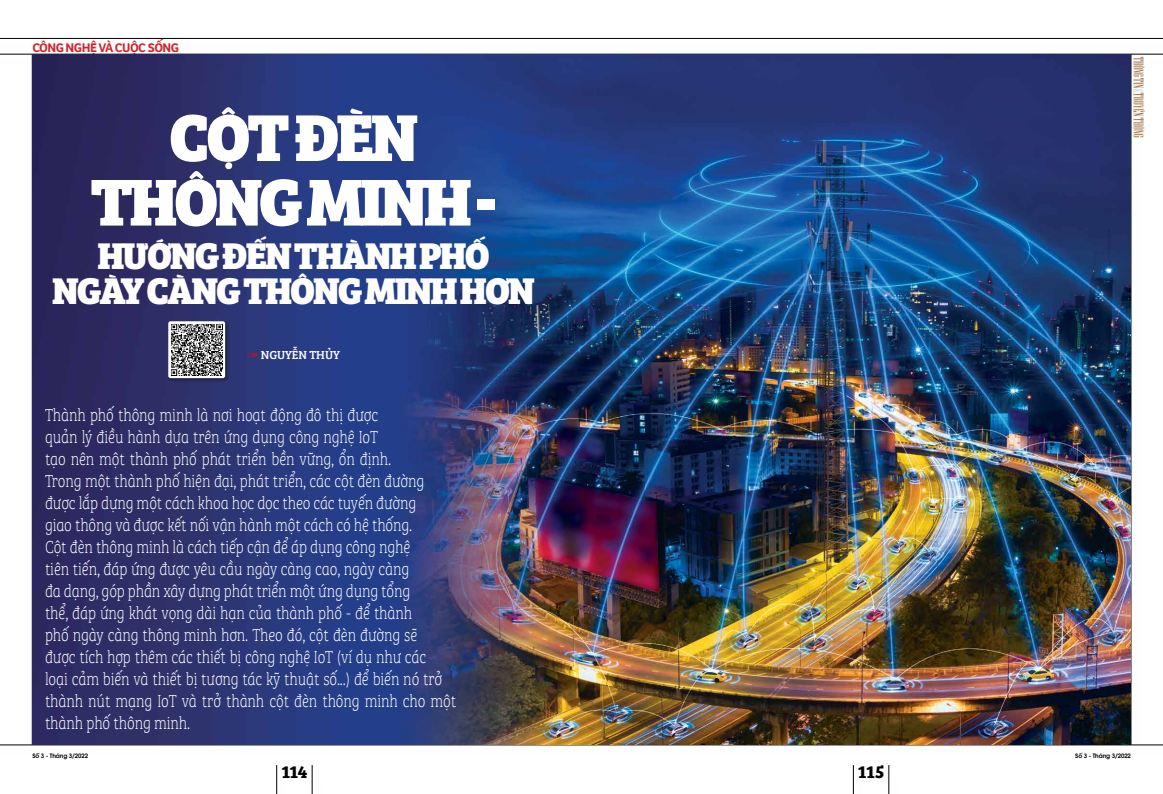
<style>
.page{position:relative;width:1163px;height:794px;background:#fff}
.page>*{position:absolute;margin:0;border:0;box-sizing:border-box;transform-origin:0 0}
.t1{font:68.5px/64.5px "SVN Bree Serif Extra Bold DCVN";letter-spacing:-.055em;color:#fff;text-align:center;scale:.96 1}
.t2{font:38.5px/35.5px "SVN Bree Serif Extra Bold DCVN";letter-spacing:-.055em;color:#fff;text-align:center;scale:.96 1}
.t3{font:100 18px/22px "SVN Bree Serif";letter-spacing:-.01em;color:#fff;scale:.81 1}
.t4{font:700 18px "SVN Bree Serif";letter-spacing:-.03em;color:#000}
.t5{font:600 13px "SVN Bree";letter-spacing:-.04em;color:#d2232a}
.t6{font:12px "SVN Bree Serif";letter-spacing:-.005em;color:#fff}
.t7{font:6px "SVN Avant Garde Gothic Demi";letter-spacing:-.01em;color:#000}
</style>
<div class="page">
<div style="left:274px;top:765px;width:19px;height:29px;background:#000;opacity:.22"></div>
<svg style="left:276px;top:765px;width:1px;height:29px"></svg>
<div style="left:850px;top:765px;width:19px;height:29px;background:#000;opacity:.22"></div>
<svg style="left:853px;top:765px;width:1px;height:29px"></svg>
<div style="left:310px;top:765px;width:18px;height:29px;background:#000;opacity:.22"></div>
<svg style="left:312px;top:765px;width:1px;height:29px"></svg>
<div style="left:886px;top:765px;width:19px;height:29px;background:#000;opacity:.22"></div>
<svg style="left:888px;top:765px;width:1px;height:29px"></svg>
<div style="left:30px;top:55px;width:19px;height:703px;background:#c4c4c4"></div>
<div style="left:1128px;top:55px;width:19px;height:703px;background:#000;opacity:.22"></div>
<hr style="left:1130px;top:54px;width:1px;height:691px;background:#000">
<div style="left:0;top:742px;width:1162px;height:19px;background:#000;opacity:.22"></div>
<hr style="left:0;top:744px;width:1162px;height:1px;background:#000">
<div style="left:0;top:52px;width:1162px;height:19px;background:#000;opacity:.22"></div>
<div style="left:0;top:36px;width:1162px;height:19px;background:#000;opacity:.22"></div>
<hr style="left:0;top:38px;width:1162px;height:1px;background:#000">
<img style="left:32px;top:54px;width:1098px;height:691px">
<div style="left:167px;top:320px;width:62px;height:62px;background:#000;opacity:.33"></div>
<svg style="left:168px;top:321px;width:57px;height:57px"></svg>
<img style="left:171px;top:324px;width:51px;height:51px">
<svg style="left:247px;top:352px;width:11px;height:5px"></svg>
<p class="t5" style="left:32px;top:37px;width:148px">CÔNG NGHỆ VÀ CUỘC SỐNG</p>
<h1 class="t1" style="left:90px;top:100px;width:425px">CỘT ĐÈN<br>THÔNG MINH -</h1>
<h2 class="t2" style="left:52px;top:235px;width:504px">HƯỚNG ĐẾN THÀNH PHỐ<br>NGÀY CÀNG THÔNG MINH HƠN</h2>
<p class="t6" style="left:261px;top:346px;width:80px">NGUYỄN THỦY</p>
<p class="t3" style="left:45px;top:403px;width:509px">Thành phố thông minh là nơi hoạt động đô thị được<br>quản lý điều hành dựa trên ứng dụng công nghệ IoT<br>tạo nên một thành phố phát triển bền vững, ổn định.<br>Trong một thành phố hiện đại, phát triển, các cột đèn đường được lắp dựng một cách khoa học dọc theo các tuyến đường<br>giao thông và được kết nối vận hành một cách có hệ thống.<br>Cột đèn thông minh là cách tiếp cận để áp dụng công nghệ<br>tiên tiến, đáp ứng được yêu cầu ngày càng cao, ngày càng<br>đa dạng, góp phần xây dựng phát triển một ứng dụng tổng<br>thể, đáp ứng khát vọng dài hạn của thành phố - để thành<br>phố ngày càng thông minh hơn. Theo đó, cột đèn đường sẽ<br>được tích hợp thêm các thiết bị công nghệ IoT (ví dụ như các<br>loại cảm biến và thiết bị tương tác kỹ thuật số...) để biến nó trở thành nút mạng IoT và trở thành cột đèn thông minh cho một thành phố thông minh.</p>
<p class="t7" style="left:32px;top:751px;width:57px">Số 3 - Tháng 3/2022</p>
<p class="t7" style="left:1074px;top:751px;width:57px">Số 3 - Tháng 3/2022</p>
<p class="t4" style="left:281px;top:757px;width:28px">114</p>
<p class="t4" style="left:857px;top:757px;width:28px">115</p>
</div>
